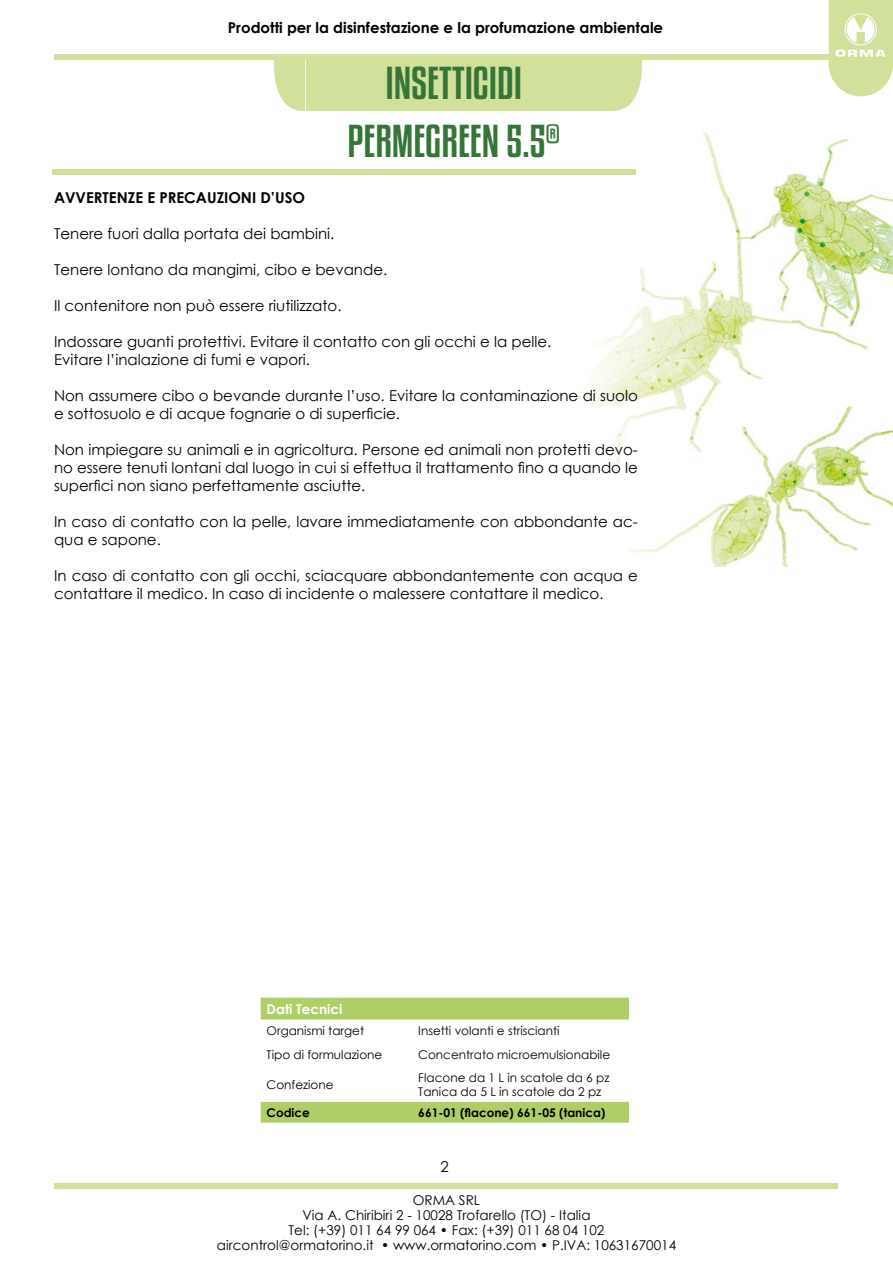
<style>
.page{position:relative;width:893px;height:1263px;background:#fff}
.page>*{position:absolute;margin:0;border:0;box-sizing:border-box;transform-origin:0 0}
.t1{font:40.5px/57.6px "Kenyan Coffee Rg";color:#357638;text-align:center}
.t2{font:15px/18px "Century Gothic";color:#000}
.t3{font:700 15px "Century Gothic";color:#000}
.t4{font:13.5px/15px "Century Gothic";color:#000;text-align:center}
.t5{font:700 13.5px "Century Gothic";color:#fff}
.t6{font:12px/13.5px "Century Gothic";color:#000}
.t7{font:700 12px "Century Gothic";color:#000}
</style>
<div class="page">
<img style="left:586px;top:96px;width:307px;height:470px">
<svg style="left:273px;top:60px;width:375px;height:53px;background:#d4e2a3"></svg>
<div style="left:54px;top:1184px;width:783px;height:5px;background:#d1e09b"></div>
<div style="left:52px;top:169px;width:584px;height:6px;background:#d1e09b"></div>
<div style="left:54px;top:54px;width:785px;height:6px;background:#d1e09b"></div>
<svg style="left:829px;top:0;width:64px;height:96px"></svg>
<div style="left:261px;top:997px;width:368px;height:126px;background:#afce65"></div>
<svg style="left:261px;top:1020px;width:368px;height:82px"></svg>
<p class="t3" style="left:228px;top:16px;width:437px">Prodotti per la disinfestazione e la profumazione ambientale</p>
<h1 class="t1" style="left:347px;top:53px;width:214px">INSETTICIDI<br>PERMEGREEN 5.5<sup>®</sup></h1>
<p class="t3" style="left:54px;top:187px;width:253px">AVVERTENZE E PRECAUZIONI D’USO</p>
<p class="t2" style="left:54px;top:225px;width:282px">Tenere fuori dalla portata dei bambini.</p>
<p class="t2" style="left:54px;top:261px;width:335px">Tenere lontano da mangimi, cibo e bevande.</p>
<p class="t2" style="left:54px;top:297px;width:289px">Il contenitore non può essere riutilizzato.</p>
<p class="t2" style="left:54px;top:333px;width:499px">Indossare guanti protettivi. Evitare il contatto con gli occhi e la pelle.<br>Evitare l’inalazione di fumi e vapori.</p>
<p class="t2" style="left:54px;top:387px;width:585px">Non assumere cibo o bevande durante l’uso. Evitare la contaminazione di suolo e sottosuolo e di acque fognarie o di superficie.</p>
<p class="t2" style="left:54px;top:441px;width:585px;text-align:justify">Non impiegare su animali e in agricoltura. Persone ed animali non protetti devo&shy;no essere tenuti lontani dal luogo in cui si effettua il trattamento fino a quando le superfici non siano perfettamente asciutte.</p>
<p class="t2" style="left:54px;top:513px;width:585px">In caso di contatto con la pelle, lavare immediatamente con abbondante ac&shy;qua e sapone.</p>
<p class="t2" style="left:54px;top:567px;width:585px">In caso di contatto con gli occhi, sciacquare abbondantemente con acqua e contattare il medico. In caso di incidente o malessere contattare il medico.</p>
<p class="t5" style="left:267px;top:998px;width:77px">Dati Tecnici</p>
<p class="t6" style="left:267px;top:1024px;width:99px">Organismi target</p>
<p class="t6" style="left:418px;top:1024px;width:143px">Insetti volanti e striscianti</p>
<p class="t6" style="left:267px;top:1048px;width:117px">Tipo di formulazione</p>
<p class="t6" style="left:418px;top:1048px;width:193px">Concentrato microemulsionabile</p>
<p class="t6" style="left:267px;top:1078px;width:68px">Confezione</p>
<p class="t6" style="left:418px;top:1071px;width:193px">Flacone da 1 L in scatole da 6 pz<br>Tanica da 5 L in scatole da 2 pz</p>
<p class="t7" style="left:267px;top:1103px;width:45px">Codice</p>
<p class="t7" style="left:418px;top:1103px;width:189px">661-01 (flacone) 661-05 (tanica)</p>
<p class="t2" style="left:441px;top:1157px;width:10px">2</p>
<p class="t4" style="left:217px;top:1192px;width:461px">ORMA SRL<br>Via A. Chiribiri 2 - 10028 Trofarello (TO) - Italia<br>Tel: (+39) 011 64 99 064 • Fax: (+39) 011 68 04 102 aircontrol@ormatorino.it • www.ormatorino.com • P.IVA: 10631670014</p>
</div>
